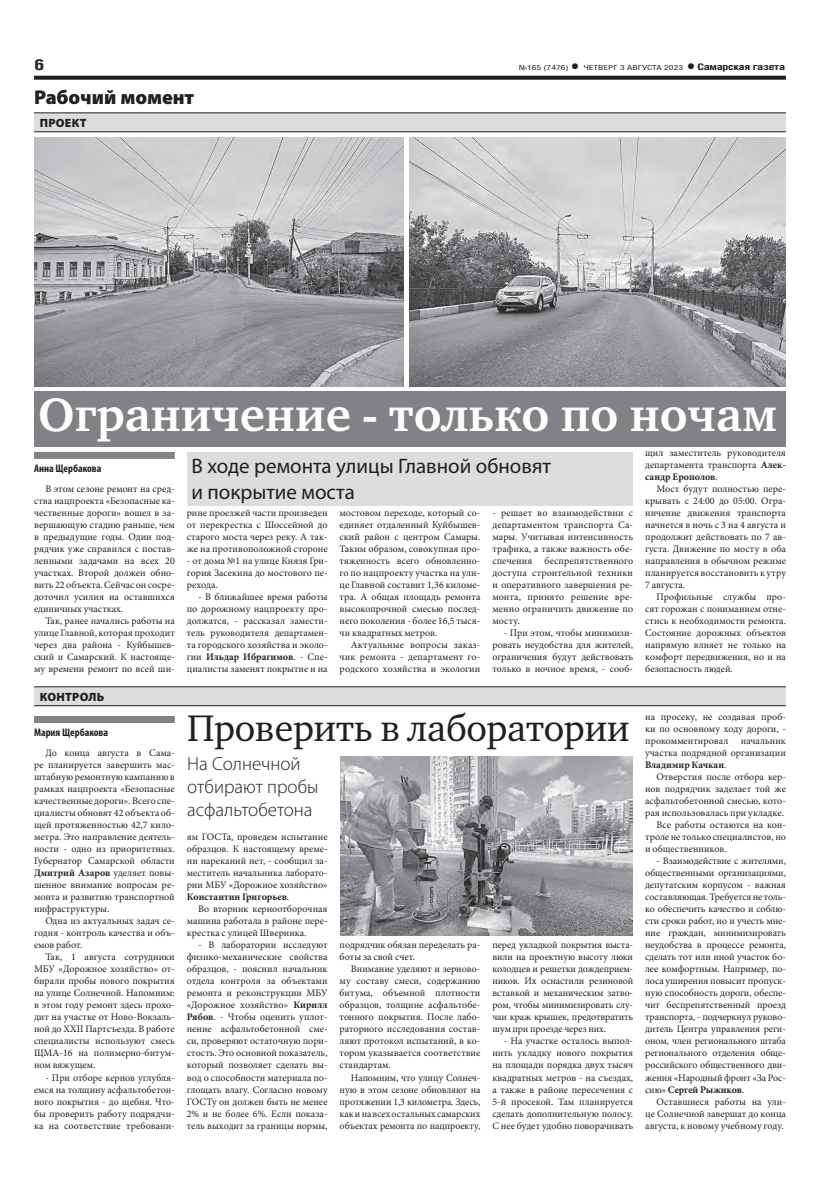
<style>
.page{position:relative;width:820px;height:1191px;background:#fff}
.page>*{position:absolute;margin:0;border:0;box-sizing:border-box;transform-origin:0 0}
.заголовок{font:700 48px "Charter C";color:#fff}
.заголовок-2{font:38px "Charter C";letter-spacing:-.01em;color:#231f20}
.подзаголовок__копия{font:21px/25.2px "Myriad Pro";color:#231f20}
.рубрика{font:900 20px "Myriad Pro";letter-spacing:-.005em;color:#231f20}
.подзаголовок__копия-2{font:300 19px/22.8px "Myriad Pro";color:#231f20}
.t1{font:700 15px "Helios Cond";color:#231f20;scale:1.4 1}
.РУБРИКА{font:900 12px "Myriad Pro";letter-spacing:.02em;color:#231f20}
.автор_чб{font:700 condensed 11px "Myriad Pro";color:#231f20}
.ОСНОВНОЙ__копия__8{font:10px/12px "Minion Pro";color:#231f20;text-align:justify}
.t2{font:7px "Helios Cond";color:#231f20;scale:1.4 1}
.s1{font-weight:700;font-size:16px}
.s2{font-weight:700;font-size:9px}
.s3{font-weight:700}
</style>
<div class="page">
<svg style="left:34px;top:76px;width:751px;height:4px;background:#322f2f"></svg>
<div style="left:34px;top:113px;width:751px;height:19px;background:#dcdddf"></div>
<hr style="left:34px;top:113px;width:751px;height:1px;background:#231f20">
<hr style="left:34px;top:131px;width:751px;height:1px;background:#231f20">
<div style="left:34px;top:687px;width:751px;height:19px;background:#dcdddf"></div>
<hr style="left:34px;top:686px;width:751px;height:1px;background:#231f20">
<hr style="left:34px;top:705px;width:751px;height:1px;background:#231f20">
<div style="left:34px;top:452px;width:141px;height:7px;background:#808285"></div>
<img style="left:409px;top:138px;width:376px;height:248px">
<div style="left:34px;top:716px;width:141px;height:7px;background:#808285"></div>
<img style="left:340px;top:756px;width:292px;height:179px">
<div style="left:34px;top:391px;width:751px;height:55px;background:#808285"></div>
<div style="left:187px;top:452px;width:445px;height:54px;background:#dcdddf"></div>
<img style="left:34px;top:138px;width:370px;height:248px">
<p class="t1" style="left:34px;top:55px;width:9px">6</p>
<p class="t2" style="left:518px;top:64px;width:192px">№165 (7476) <span class="s1">•</span> ЧЕТВЕРГ 3 АВГУСТА 2023 <span class="s1">•</span> <span class="s2">Самарская газета</span></p>
<p class="рубрика" style="left:34px;top:85px;width:162px">Рабочий момент</p>
<p class="РУБРИКА" style="left:40px;top:116px;width:48px">ПРОЕКТ</p>
<p class="заголовок" style="left:38px;top:389px;width:740px">Ограничение - только по ночам</p>
<p class="подзаголовок__копия" style="left:191px;top:453px;width:361px">В ходе ремонта улицы Главной обновят и покрытие моста</p>
<p class="ОСНОВНОЙ__копия__8" style="left:645px;top:447px;width:142px">щил заместитель руководителя департамента транспорта <span class="s3">Алек&shy;сандр Ерополов</span>.</p>
<p class="ОСНОВНОЙ__копия__8" style="left:645px;top:483px;width:142px;text-indent:11px">Мост будут полностью пере&shy;крывать с 24:00 до 05:00. Огра&shy;ничение движения транспорта начнется в ночь с 3 на 4 августа и продолжит действовать по 7 ав&shy;густа. Движение по мосту в оба направления в обычном режиме планируется восстановить к утру 7 августа.</p>
<p class="ОСНОВНОЙ__копия__8" style="left:645px;top:591px;width:142px;text-indent:11px">Профильные службы про&shy;сят горожан с пониманием отне&shy;стись к необходимости ремонта.<br>Состояние дорожных объектов напрямую влияет не только на комфорт передвижения, но и на безопасность людей.</p>
<p class="автор_чб" style="left:34px;top:462px;width:69px">Анна Щербакова</p>
<p class="ОСНОВНОЙ__копия__8" style="left:34px;top:483px;width:142px;text-indent:11px">В этом сезоне ремонт на сред&shy;ства нацпроекта «Безопасные ка&shy;чественные дороги» вошел в за&shy;вершающую стадию раньше, чем в предыдущие годы. Один под&shy;рядчик уже справился с постав&shy;ленными задачами на всех 20 участках. Второй должен обно&shy;вить 22 объекта. Сейчас он сосре&shy;доточил усилия на оставшихся единичных участках.</p>
<p class="ОСНОВНОЙ__копия__8" style="left:34px;top:615px;width:142px;text-indent:11px">Так, ранее начались работы на улице Главной, которая проходит через два района - Куйбышев&shy;ский и Самарский. К настояще&shy;му времени ремонт по всей ши-</p>
<p class="ОСНОВНОЙ__копия__8" style="left:187px;top:507px;width:142px">рине проезжей части произведен от перекрестка с Шоссейной до старого моста через реку. А так&shy;же на противоположной стороне</p>
<p class="ОСНОВНОЙ__копия__8" style="left:187px;top:555px;width:142px">- от дома №1 на улице Князя Гри&shy;гория Засекина до мостового пе&shy;рехода.</p>
<p class="ОСНОВНОЙ__копия__8" style="left:187px;top:591px;width:142px;text-indent:11px">- В ближайшее время работы по дорожному нацпроекту про&shy;должатся, - рассказал замести&shy;тель руководителя департамен&shy;та городского хозяйства и эколо&shy;гии <span class="s3">Ильдар Ибрагимов</span>. - Спе&shy;циалисты заменят покрытие и на</p>
<p class="ОСНОВНОЙ__копия__8" style="left:339px;top:507px;width:142px">мостовом переходе, который со&shy;единяет отдаленный Куйбышев&shy;ский район с центром Самары.<br>Таким образом, совокупная про&shy;тяженность всего обновленно&shy;го по нацпроекту участка на ули&shy;це Главной составит 1,36 киломе&shy;тра. А общая площадь ремонта высокопрочной смесью послед&shy;него поколения - более 16,5 тыся&shy;чи квадратных метров.</p>
<p class="ОСНОВНОЙ__копия__8" style="left:339px;top:639px;width:142px;text-indent:11px">Актуальные вопросы заказ&shy;чик ремонта - департамент го&shy;родского хозяйства и экологии</p>
<p class="ОСНОВНОЙ__копия__8" style="left:492px;top:507px;width:142px">- решает во взаимодействии с департаментом транспорта Са&shy;мары. Учитывая интенсивность трафика, а также важность обе&shy;спечения беспрепятственного доступа строительной техники и оперативного завершения ре&shy;монта, принято решение вре&shy;менно ограничить движение по мосту.</p>
<p class="ОСНОВНОЙ__копия__8" style="left:492px;top:627px;width:142px;text-indent:11px">- При этом, чтобы минимизи&shy;ровать неудобства для жителей, ограничения будут действовать только в ночное время, - сооб-</p>
<p class="РУБРИКА" style="left:40px;top:690px;width:66px">КОНТРОЛЬ</p>
<p class="автор_чб" style="left:34px;top:726px;width:76px">Мария Щербакова</p>
<p class="ОСНОВНОЙ__копия__8" style="left:34px;top:747px;width:142px;text-indent:11px">До конца августа в Сама&shy;ре планируется завершить мас&shy;штабную ремонтную кампанию в рамках нацпроекта «Безопасные качественные дороги». Всего спе&shy;циалисты обновят 42 объекта об&shy;щей протяженностью 42,7 кило&shy;метра. Это направление деятель&shy;ности - одно из приоритетных.<br>Губернатор Самарской области <span class="s3">Дмитрий Азаров</span> уделяет повы&shy;шенное внимание вопросам ре&shy;монта и развитию транспортной инфраструктуры.</p>
<p class="ОСНОВНОЙ__копия__8" style="left:34px;top:915px;width:142px;text-indent:11px">Одна из актуальных задач се&shy;годня - контроль качества и объ&shy;емов работ.</p>
<p class="ОСНОВНОЙ__копия__8" style="left:34px;top:951px;width:142px;text-indent:11px">Так, 1 августа сотрудники МБУ «Дорожное хозяйство» от&shy;бирали пробы нового покрытия на улице Солнечной. Напомним: в этом году ремонт здесь прохо&shy;дит на участке от Ново-Вокзаль&shy;ной до XXII Партсъезда. В работе специалисты используют смесь ЩМА-16 на полимерно-битум&shy;ном вяжущем.</p>
<p class="ОСНОВНОЙ__копия__8" style="left:34px;top:1071px;width:142px;text-indent:11px">- При отборе кернов углубля&shy;емся на толщину асфальтобетон&shy;ного покрытия - до щебня. Что&shy;бы проверить работу подрядчи&shy;ка на соответствие требовани-</p>
<p class="заголовок-2" style="left:187px;top:707px;width:444px">Проверить в лаборатории</p>
<p class="подзаголовок__копия-2" style="left:187px;top:752px;width:133px">На Солнечной отбирают пробы асфальтобетона</p>
<p class="ОСНОВНОЙ__копия__8" style="left:187px;top:831px;width:142px">ям ГОСТа, проведем испытание образцов. К настоящему време&shy;ни нареканий нет, - сообщил за&shy;меститель начальника лаборато&shy;рии МБУ «Дорожное хозяйство» <span class="s3">Константин Григорьев</span>.</p>
<p class="ОСНОВНОЙ__копия__8" style="left:187px;top:903px;width:142px;text-indent:11px">Во вторник керноотборочная машина работала в районе пере&shy;крестка с улицей Шверника.</p>
<p class="ОСНОВНОЙ__копия__8" style="left:187px;top:939px;width:142px;text-indent:11px">- В лаборатории исследуют физико-механические свойства образцов, - пояснил начальник отдела контроля за объектами ремонта и реконструкции МБУ «Дорожное хозяйство» <span class="s3">Кирилл Рябов</span>. - Чтобы оценить уплот&shy;нение асфальтобетонной сме&shy;си, проверяют остаточную пори&shy;стость. Это основной показатель, который позволяет сделать вы&shy;вод о способности материала по&shy;глощать влагу. Согласно новому ГОСТу он должен быть не менее 2% и не более 6%. Если показа&shy;тель выходит за границы нормы,</p>
<p class="ОСНОВНОЙ__копия__8" style="left:339px;top:939px;width:142px">подрядчик обязан переделать ра&shy;боты за свой счет.</p>
<p class="ОСНОВНОЙ__копия__8" style="left:339px;top:963px;width:142px;text-indent:11px">Внимание уделяют и зерново&shy;му составу смеси, содержанию битума, объемной плотности образцов, толщине асфальтобе&shy;тонного покрытия. После лабо&shy;раторного исследования состав&shy;ляют протокол испытаний, в ко&shy;тором указывается соответствие стандартам.</p>
<p class="ОСНОВНОЙ__копия__8" style="left:339px;top:1071px;width:142px;text-indent:11px">Напомним, что улицу Солнеч&shy;ную в этом сезоне обновляют на протяжении 1,3 километра. Здесь, как и на всех остальных самарских объектах ремонта по нацпроекту,</p>
<p class="ОСНОВНОЙ__копия__8" style="left:492px;top:939px;width:142px">перед укладкой покрытия выста&shy;вили на проектную высоту люки колодцев и решетки дождеприем&shy;ников. Их оснастили резиновой вставкой и механическим затво&shy;ром, чтобы минимизировать слу&shy;чаи краж крышек, предотвратить шум при проезде через них.</p>
<p class="ОСНОВНОЙ__копия__8" style="left:492px;top:1035px;width:142px;text-indent:11px">- На участке осталось выпол&shy;нить укладку нового покрытия на площади порядка двух тысяч квадратных метров - на съездах, а также в районе пересечения с 5-й просекой. Там планируется сделать дополнительную полосу.<br>С нее будет удобно поворачивать</p>
<p class="ОСНОВНОЙ__копия__8" style="left:645px;top:711px;width:142px">на просеку, не создавая проб&shy;ки по основному ходу дороги, - прокомментировал</p>
<p class="ОСНОВНОЙ__копия__8" style="left:645px;top:735px;width:142px;text-indent:96px">начальник участка подрядной организации <span class="s3">Владимир Качкан</span>.</p>
<p class="ОСНОВНОЙ__копия__8" style="left:645px;top:771px;width:142px;text-indent:11px">Отверстия после отбора кер&shy;нов подрядчик заделает той же асфальтобетонной смесью, кото&shy;рая использовалась при укладке.</p>
<p class="ОСНОВНОЙ__копия__8" style="left:645px;top:819px;width:142px;text-indent:11px">Все работы остаются на кон&shy;троле не только специалистов, но и общественников.</p>
<p class="ОСНОВНОЙ__копия__8" style="left:645px;top:855px;width:142px;text-indent:11px">- Взаимодействие с жителями, общественными организациями, депутатским корпусом - важная составляющая. Требуется не толь&shy;ко обеспечить качество и соблю&shy;сти сроки работ, но и учесть мне&shy;ние граждан, минимизировать неудобства в процессе ремонта, сделать тот или иной участок бо&shy;лее комфортным. Например, по&shy;лоса уширения повысит пропуск&shy;ную способность дороги, обеспе&shy;чит беспрепятственный проезд транспорта, - подчеркнул руково&shy;дитель Центра управления реги&shy;оном, член регионального штаба регионального отделения обще&shy;российского общественного дви&shy;жения «Народный фронт «За Рос&shy;сию» <span class="s3">Сергей Рыжиков</span>.</p>
<p class="ОСНОВНОЙ__копия__8" style="left:645px;top:1095px;width:142px;text-indent:11px">Оставшиеся работы на ули&shy;це Солнечной завершат до конца августа, к новому учебному году.</p>
</div>
